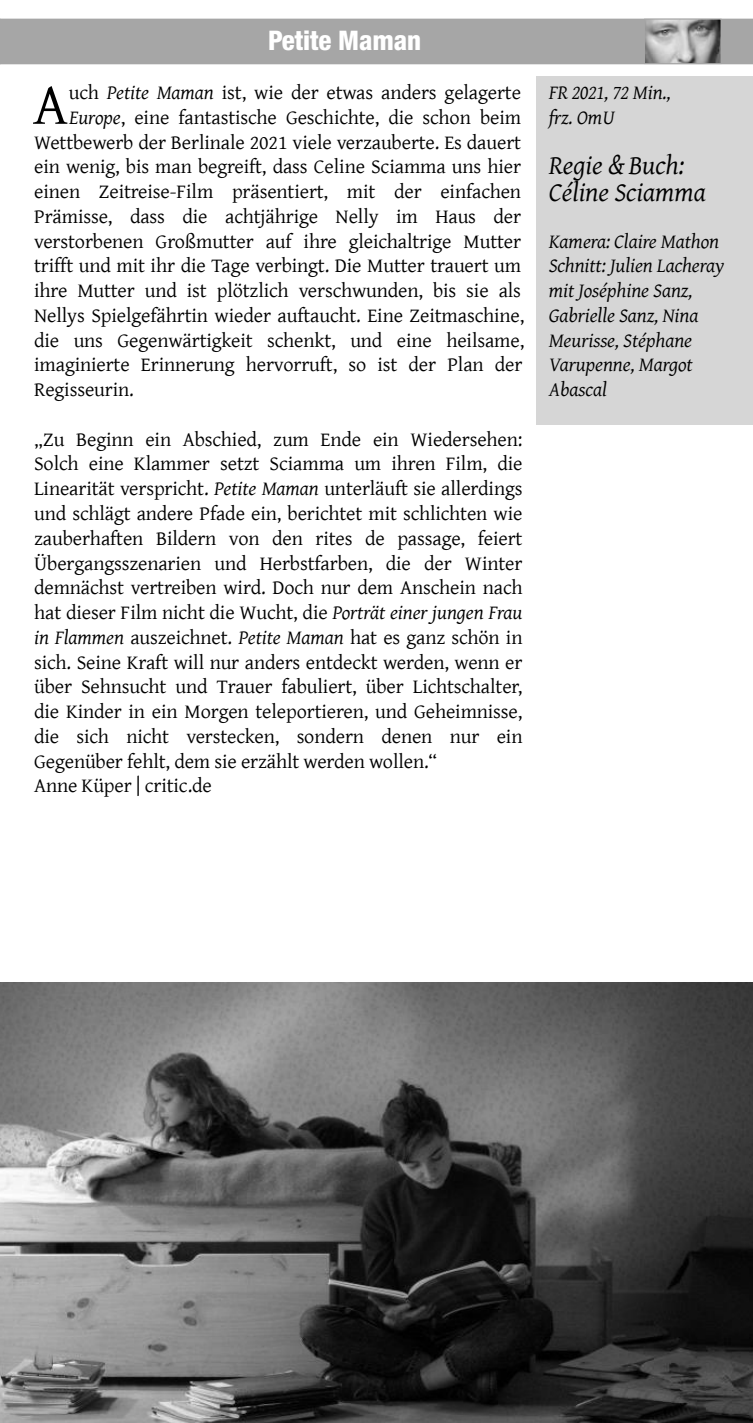
<style>
.page{position:relative;width:753px;height:1423px;background:#fff}
.page>*{position:absolute;margin:0;border:0;box-sizing:border-box;transform-origin:0 0}
.t1{font:58.73px "Gentium";color:#000}
.t2{font:italic 27px/27.2px "Gentium";letter-spacing:-.005em;color:#000}
.t3{font:800 condensed 27px "Helvetica Neue LT Std";letter-spacing:-.005em;color:#fff}
.t4{font:20.25px/24.8px "Gentium";letter-spacing:-.005em;color:#000}
.t5{font:italic 20.25px/24.8px "Gentium";letter-spacing:-.005em;color:#000}
.s1{font-style:italic}
</style>
<div class="page">
<div style="left:0;top:19px;width:753px;height:45px;background:#a6a6a6"></div>
<img style="left:0;top:982px;width:753px;height:440px">
<img style="left:646px;top:21px;width:73px;height:41px">
<div style="left:644px;top:19px;width:77px;height:45px;border:1px solid #a6a6a6"></div>
<div style="left:536px;top:77px;width:217px;height:348px;background:#d6d6d6"></div>
<h2 class="t3" style="left:268px;top:31px;width:154px">Petite Maman</h2>
<h1 class="t1" style="left:33px;top:73px;width:36px">A</h1>
<p class="t4" style="left:69px;top:81px;width:454px">uch <span class="s1">Petite Maman</span> ist, wie der etwas anders gelagerte</p>
<p class="t4" style="left:69px;top:105px;width:453px"><span class="s1">Europe</span>, eine fantastische Geschichte, die schon beim</p>
<p class="t4" style="left:34px;top:130px;width:488px">Wettbewerb der Berlinale 2021 viele verzauberte. Es dauert</p>
<p class="t4" style="left:34px;top:155px;width:488px">ein wenig, bis man begreift, dass Celine Sciamma uns hier</p>
<p class="t4" style="left:34px;top:180px;width:488px">einen Zeitreise-Film präsentiert, mit der einfachen</p>
<p class="t4" style="left:34px;top:204px;width:488px">Prämisse, dass die achtjährige Nelly im Haus der</p>
<p class="t4" style="left:34px;top:229px;width:488px">verstorbenen Großmutter auf ihre gleichaltrige Mutter</p>
<p class="t4" style="left:34px;top:254px;width:488px">trifft und mit ihr die Tage verbingt. Die Mutter trauert um</p>
<p class="t4" style="left:34px;top:279px;width:488px">ihre Mutter und ist plötzlich verschwunden, bis sie als</p>
<p class="t4" style="left:34px;top:303px;width:491px">Nellys Spielgefährtin wieder auftaucht. Eine Zeitmaschine,</p>
<p class="t4" style="left:34px;top:328px;width:491px">die uns Gegenwärtigkeit schenkt, und eine heilsame,</p>
<p class="t4" style="left:34px;top:353px;width:490px">imaginierte Erinnerung hervorruft, so ist der Plan der</p>
<p class="t4" style="left:34px;top:378px;width:101px">Regisseurin.</p>
<p class="t4" style="left:34px;top:427px;width:490px">„Zu Beginn ein Abschied, zum Ende ein Wiedersehen:<br>Solch eine Klammer setzt Sciamma um ihren Film, die Linearität verspricht. <span class="s1">Petite Maman</span> unterläuft sie allerdings und schlägt andere Pfade ein, berichtet mit schlichten wie zauberhaften Bildern von den rites de passage, feiert Übergangsszenarien und Herbstfarben, die der Winter demnächst vertreiben wird. Doch nur dem Anschein nach hat dieser Film nicht die Wucht, die <span class="s1">Porträt einer jungen Frau in Flammen</span> auszeichnet. <span class="s1">Petite Maman</span> hat es ganz schön in sich. Seine Kraft will nur anders entdeckt werden, wenn er über Sehnsucht und Trauer fabuliert, über Lichtschalter, die Kinder in ein Morgen teleportieren, und Geheimnisse, die sich nicht verstecken, sondern denen nur ein Gegenüber fehlt, dem sie erzählt werden wollen.“<br>Anne Küper | critic.de</p>
<p class="t5" style="left:549px;top:81px;width:123px">FR 2021, 72 Min., frz. OmU</p>
<h2 class="t2" style="left:549px;top:152px;width:159px">Regie &amp; Buch:<br>Céline Sciamma</h2>
<p class="t5" style="left:549px;top:229px;width:177px">Kamera: Claire Mathon<br>Schnitt: Julien Lacheray mit Joséphine Sanz,<br>Gabrielle Sanz, Nina<br>Meurisse, Stéphane<br>Varupenne, Margot<br>Abascal</p>
</div>
